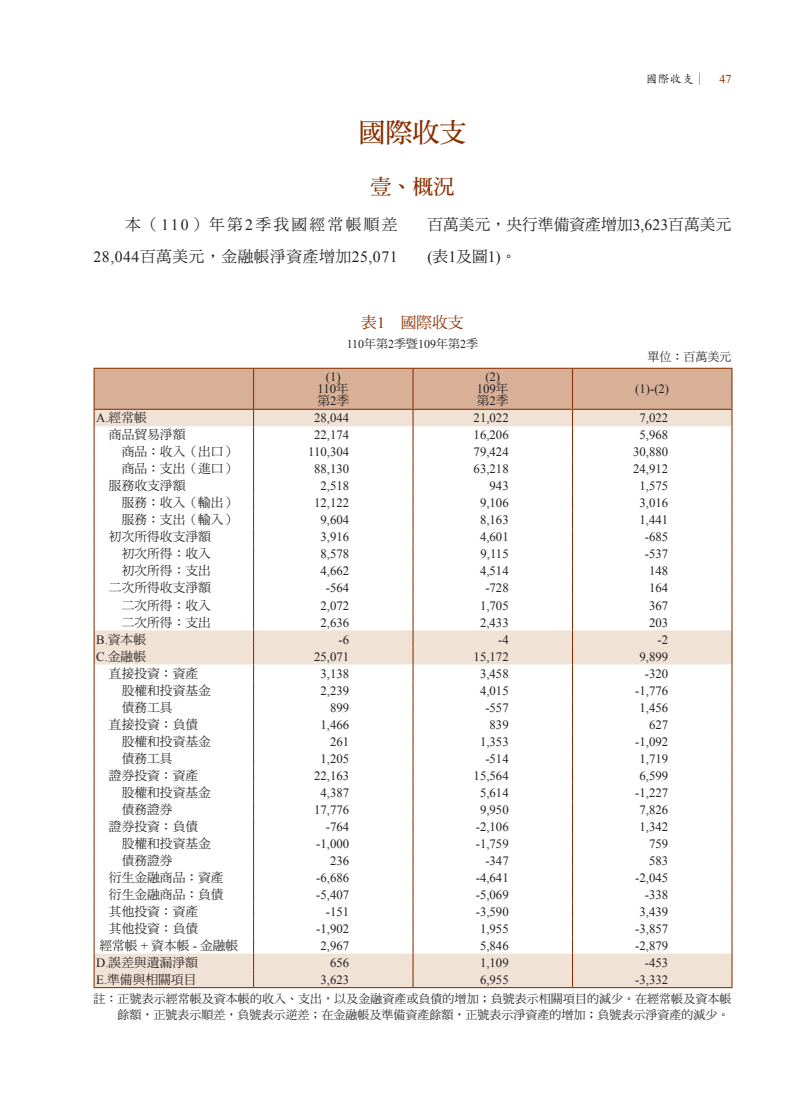
<style>
.page{position:relative;width:808px;height:1106px;background:#fff}
.page>*{position:absolute;margin:0;border:0;box-sizing:border-box;transform-origin:0 0}
.t1{font:27px "DF Ming Std W7";color:#882f01}
.t2{font:21px "DF Ming Std W7";color:#882f01}
.t3{font:15.75px/31.5px "DF Ming Std W5";letter-spacing:.035em;color:#231f20;text-align:right}
.t4{font:15.75px "DF Ming Std W5";letter-spacing:.005em;color:#231f20}
.t5{font:15.75px "Times New Roman";color:#231f20}
.t6{font:15.75px "DF Ming Std W5";color:#882f01}
.t7{font:12.75px/12px "Times New Roman";color:#231f20;text-align:center}
.t8{font:12.75px "DF Ming Std W5";color:#231f20}
.t9{font:12px/16.5px "DF Ming Std W5";color:#231f20;text-align:right}
.t10{font:12px "Times New Roman";color:#231f20}
.t11{font:12px "DF Kai Shu Std W5";color:#231f20}
.s1{font-family:"Times New Roman";color:#882f01}
.s2{font-family:"Times New Roman"}
.s3{font-family:"DF Ming Std W5"}
</style>
<div class="page">
<svg style="left:94px;top:368px;width:638px;height:619px"></svg>
<hr style="left:94px;top:987px;width:160px;height:1px;background:#882f01">
<hr style="left:254px;top:987px;width:159px;height:1px;background:#882f01">
<hr style="left:413px;top:987px;width:159px;height:1px;background:#882f01">
<hr style="left:572px;top:987px;width:160px;height:1px;background:#882f01">
<p class="t11" style="left:646px;top:73px;width:87px">國際收支∣ <span class="s1">47</span></p>
<h1 class="t1" style="left:358px;top:118px;width:109px">國際收支</h1>
<h2 class="t2" style="left:370px;top:175px;width:85px">壹、概況</h2>
<p class="t3" style="left:94px;top:209px;width:306px">本（<span class="s2">110</span>）年第<span class="s2">2</span>季我國經常帳順差<br><span class="s2">28,044</span>百萬美元，金融帳淨資產增加<span class="s2">25,071</span></p>
<p class="t4" style="left:427px;top:216px;width:306px">百萬美元，央行準備資產增加<span class="s2">3,623</span>百萬美元</p>
<p class="t5" style="left:427px;top:246px;width:91px">(<span class="s3">表</span>1<span class="s3">及圖</span>1)<span class="s3">。</span></p>
<p class="t6" style="left:361px;top:313px;width:104px">表<span class="s2">1</span> 國際收支</p>
<p class="t10" style="left:347px;top:336px;width:133px">110<span class="s3">年第</span>2<span class="s3">季暨</span>109<span class="s3">年第</span>2<span class="s3">季</span></p>
<p class="t7" style="left:318px;top:371px;width:33px">(1)<br>110<span class="s3">年</span></p>
<p class="t8" style="left:317px;top:394px;width:33px">第<span class="s2">2</span>季</p>
<p class="t7" style="left:477px;top:371px;width:33px">(2)<br>109<span class="s3">年</span></p>
<p class="t8" style="left:477px;top:394px;width:33px">第<span class="s2">2</span>季</p>
<p class="t9" style="left:647px;top:348px;width:85px">單位：百萬美元</p>
<p class="t7" style="left:635px;top:383px;width:35px">(1)-(2)</p>
<p class="t8" style="left:96px;top:411px;width:52px"><span class="s2">A.</span>經常帳</p>
<p class="t7" style="left:314px;top:412px;width:37px">28,044</p>
<p class="t7" style="left:474px;top:412px;width:37px">21,022</p>
<p class="t7" style="left:639px;top:412px;width:30px">7,022</p>
<p class="t8" style="left:109px;top:428px;width:78px">商品貿易淨額</p>
<p class="t7" style="left:314px;top:429px;width:37px">22,174</p>
<p class="t7" style="left:474px;top:429px;width:37px">16,206</p>
<p class="t7" style="left:639px;top:429px;width:30px">5,968</p>
<p class="t8" style="left:122px;top:445px;width:116px">商品：收入（出口）</p>
<p class="t7" style="left:308px;top:446px;width:42px">110,304</p>
<p class="t7" style="left:474px;top:446px;width:37px">79,424</p>
<p class="t7" style="left:633px;top:446px;width:37px">30,880</p>
<p class="t8" style="left:122px;top:462px;width:116px">商品：支出（進口）</p>
<p class="t7" style="left:314px;top:463px;width:37px">88,130</p>
<p class="t7" style="left:474px;top:463px;width:37px">63,218</p>
<p class="t7" style="left:633px;top:463px;width:37px">24,912</p>
<p class="t8" style="left:109px;top:479px;width:78px">服務收支淨額</p>
<p class="t7" style="left:321px;top:480px;width:30px">2,518</p>
<p class="t7" style="left:490px;top:480px;width:21px">943</p>
<p class="t7" style="left:639px;top:480px;width:30px">1,575</p>
<p class="t8" style="left:122px;top:496px;width:116px">服務：收入（輸出）</p>
<p class="t7" style="left:314px;top:497px;width:37px">12,122</p>
<p class="t7" style="left:480px;top:497px;width:30px">9,106</p>
<p class="t7" style="left:639px;top:497px;width:30px">3,016</p>
<p class="t8" style="left:122px;top:513px;width:116px">服務：支出（輸入）</p>
<p class="t7" style="left:321px;top:514px;width:30px">9,604</p>
<p class="t7" style="left:480px;top:514px;width:30px">8,163</p>
<p class="t7" style="left:639px;top:514px;width:30px">1,441</p>
<p class="t8" style="left:109px;top:530px;width:104px">初次所得收支淨額</p>
<p class="t7" style="left:321px;top:531px;width:30px">3,916</p>
<p class="t7" style="left:480px;top:531px;width:30px">4,601</p>
<p class="t7" style="left:645px;top:531px;width:25px">-685</p>
<p class="t8" style="left:122px;top:547px;width:91px">初次所得：收入</p>
<p class="t7" style="left:321px;top:548px;width:30px">8,578</p>
<p class="t7" style="left:480px;top:548px;width:30px">9,115</p>
<p class="t7" style="left:645px;top:548px;width:25px">-537</p>
<p class="t8" style="left:122px;top:564px;width:91px">初次所得：支出</p>
<p class="t7" style="left:321px;top:565px;width:30px">4,662</p>
<p class="t7" style="left:480px;top:565px;width:30px">4,514</p>
<p class="t7" style="left:649px;top:565px;width:21px">148</p>
<p class="t8" style="left:109px;top:581px;width:104px">二次所得收支淨額</p>
<p class="t7" style="left:326px;top:582px;width:25px">-564</p>
<p class="t7" style="left:485px;top:582px;width:25px">-728</p>
<p class="t7" style="left:649px;top:582px;width:21px">164</p>
<p class="t8" style="left:122px;top:598px;width:91px">二次所得：收入</p>
<p class="t7" style="left:321px;top:599px;width:30px">2,072</p>
<p class="t7" style="left:480px;top:599px;width:30px">1,705</p>
<p class="t7" style="left:649px;top:599px;width:21px">367</p>
<p class="t8" style="left:122px;top:615px;width:91px">二次所得：支出</p>
<p class="t7" style="left:321px;top:616px;width:30px">2,636</p>
<p class="t7" style="left:480px;top:616px;width:30px">2,433</p>
<p class="t7" style="left:649px;top:616px;width:21px">203</p>
<p class="t8" style="left:96px;top:632px;width:51px"><span class="s2">B.</span>資本帳</p>
<p class="t7" style="left:339px;top:633px;width:12px">-6</p>
<p class="t7" style="left:498px;top:633px;width:12px">-4</p>
<p class="t7" style="left:657px;top:633px;width:12px">-2</p>
<p class="t8" style="left:96px;top:649px;width:51px"><span class="s2">C.</span>金融帳</p>
<p class="t7" style="left:314px;top:650px;width:37px">25,071</p>
<p class="t7" style="left:474px;top:650px;width:37px">15,172</p>
<p class="t7" style="left:639px;top:650px;width:30px">9,899</p>
<p class="t8" style="left:109px;top:666px;width:91px">直接投資：資產</p>
<p class="t7" style="left:321px;top:667px;width:30px">3,138</p>
<p class="t7" style="left:480px;top:667px;width:30px">3,458</p>
<p class="t7" style="left:645px;top:667px;width:25px">-320</p>
<p class="t8" style="left:122px;top:683px;width:91px">股權和投資基金</p>
<p class="t7" style="left:321px;top:684px;width:30px">2,239</p>
<p class="t7" style="left:480px;top:684px;width:30px">4,015</p>
<p class="t7" style="left:635px;top:684px;width:34px">-1,776</p>
<p class="t8" style="left:122px;top:700px;width:52px">債務工具</p>
<p class="t7" style="left:330px;top:701px;width:21px">899</p>
<p class="t7" style="left:485px;top:701px;width:25px">-557</p>
<p class="t7" style="left:639px;top:701px;width:30px">1,456</p>
<p class="t8" style="left:109px;top:717px;width:91px">直接投資：負債</p>
<p class="t7" style="left:321px;top:718px;width:30px">1,466</p>
<p class="t7" style="left:490px;top:718px;width:21px">839</p>
<p class="t7" style="left:649px;top:718px;width:21px">627</p>
<p class="t8" style="left:122px;top:734px;width:91px">股權和投資基金</p>
<p class="t7" style="left:330px;top:735px;width:21px">261</p>
<p class="t7" style="left:480px;top:735px;width:30px">1,353</p>
<p class="t7" style="left:635px;top:735px;width:34px">-1,092</p>
<p class="t8" style="left:122px;top:751px;width:52px">債務工具</p>
<p class="t7" style="left:321px;top:752px;width:30px">1,205</p>
<p class="t7" style="left:485px;top:752px;width:25px">-514</p>
<p class="t7" style="left:639px;top:752px;width:30px">1,719</p>
<p class="t8" style="left:109px;top:768px;width:91px">證券投資：資產</p>
<p class="t7" style="left:314px;top:769px;width:37px">22,163</p>
<p class="t7" style="left:474px;top:769px;width:37px">15,564</p>
<p class="t7" style="left:639px;top:769px;width:30px">6,599</p>
<p class="t8" style="left:122px;top:785px;width:91px">股權和投資基金</p>
<p class="t7" style="left:321px;top:786px;width:30px">4,387</p>
<p class="t7" style="left:480px;top:786px;width:30px">5,614</p>
<p class="t7" style="left:635px;top:786px;width:34px">-1,227</p>
<p class="t8" style="left:122px;top:802px;width:52px">債務證券</p>
<p class="t7" style="left:314px;top:803px;width:37px">17,776</p>
<p class="t7" style="left:480px;top:803px;width:30px">9,950</p>
<p class="t7" style="left:639px;top:803px;width:30px">7,826</p>
<p class="t8" style="left:109px;top:819px;width:91px">證券投資：負債</p>
<p class="t7" style="left:326px;top:820px;width:25px">-764</p>
<p class="t7" style="left:476px;top:820px;width:34px">-2,106</p>
<p class="t7" style="left:639px;top:820px;width:30px">1,342</p>
<p class="t8" style="left:122px;top:836px;width:91px">股權和投資基金</p>
<p class="t7" style="left:316px;top:837px;width:34px">-1,000</p>
<p class="t7" style="left:476px;top:837px;width:34px">-1,759</p>
<p class="t7" style="left:649px;top:837px;width:21px">759</p>
<p class="t8" style="left:122px;top:853px;width:52px">債務證券</p>
<p class="t7" style="left:330px;top:854px;width:21px">236</p>
<p class="t7" style="left:485px;top:854px;width:25px">-347</p>
<p class="t7" style="left:649px;top:854px;width:21px">583</p>
<p class="t8" style="left:109px;top:870px;width:116px">衍生金融商品：資產</p>
<p class="t7" style="left:316px;top:871px;width:34px">-6,686</p>
<p class="t7" style="left:476px;top:871px;width:34px">-4,641</p>
<p class="t7" style="left:635px;top:871px;width:34px">-2,045</p>
<p class="t8" style="left:109px;top:887px;width:116px">衍生金融商品：負債</p>
<p class="t7" style="left:316px;top:888px;width:34px">-5,407</p>
<p class="t7" style="left:476px;top:888px;width:34px">-5,069</p>
<p class="t7" style="left:645px;top:888px;width:25px">-338</p>
<p class="t8" style="left:109px;top:904px;width:91px">其他投資：資產</p>
<p class="t7" style="left:326px;top:905px;width:25px">-151</p>
<p class="t7" style="left:476px;top:905px;width:34px">-3,590</p>
<p class="t7" style="left:639px;top:905px;width:30px">3,439</p>
<p class="t8" style="left:109px;top:921px;width:91px">其他投資：負債</p>
<p class="t7" style="left:316px;top:922px;width:34px">-1,902</p>
<p class="t7" style="left:480px;top:922px;width:30px">1,955</p>
<p class="t7" style="left:635px;top:922px;width:34px">-3,857</p>
<p class="t8" style="left:99px;top:938px;width:140px">經常帳 <span class="s2">+</span> 資本帳 <span class="s2">-</span> 金融帳</p>
<p class="t7" style="left:321px;top:939px;width:30px">2,967</p>
<p class="t7" style="left:480px;top:939px;width:30px">5,846</p>
<p class="t7" style="left:635px;top:939px;width:34px">-2,879</p>
<p class="t8" style="left:96px;top:955px;width:103px"><span class="s2">D.</span>誤差與遺漏淨額</p>
<p class="t7" style="left:330px;top:956px;width:21px">656</p>
<p class="t7" style="left:480px;top:956px;width:30px">1,109</p>
<p class="t7" style="left:645px;top:956px;width:25px">-453</p>
<p class="t8" style="left:96px;top:972px;width:102px"><span class="s2">E.</span>準備與相關項目</p>
<p class="t7" style="left:321px;top:973px;width:30px">3,623</p>
<p class="t7" style="left:480px;top:973px;width:30px">6,955</p>
<p class="t7" style="left:635px;top:973px;width:34px">-3,332</p>
<p class="t9" style="left:94px;top:990px;width:639px">註：正號表示經常帳及資本帳的收入、支出，以及金融資產或負債的增加；負號表示相關項目的減少。在經常帳及資本帳餘額，正號表示順差，負號表示逆差；在金融帳及準備資產餘額，正號表示淨資產的增加；負號表示淨資產的減少。</p>
</div>
